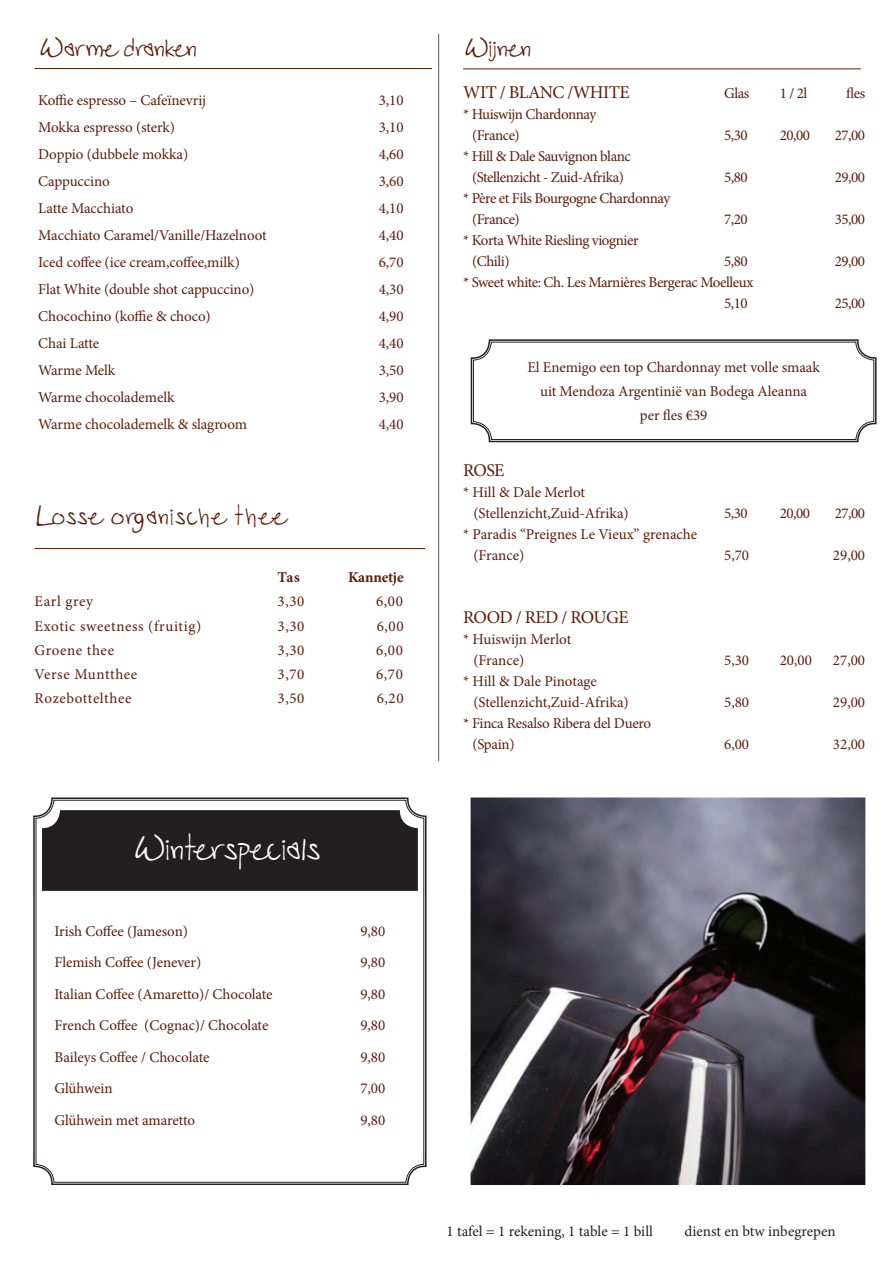
<style>
.page{position:relative;width:893px;height:1263px;background:#fff}
.page>*{position:absolute;margin:0;border:0;box-sizing:border-box;transform-origin:0 0}
.t1{font:39px "Pop Star Autograph";letter-spacing:-.005em;color:#fff}
.t2{font:30px "Pop Star Autograph";letter-spacing:.04em;color:#5a1d0b}
.t3{font:30px "Pop Star Autograph";letter-spacing:-.005em;color:#5a1d0b}
.t4{font:18px "Minion Pro";letter-spacing:-.03em;color:#5a1d0b}
.t5{font:15px/21px "Minion Pro";letter-spacing:-.01em;color:#5a1d0b}
.t6{font:15px/21px "Minion Pro";letter-spacing:-.03em;color:#5a1d0b}
.t7{font:15px/21px "Minion Pro";letter-spacing:-.035em;color:#5a1d0b}
.t8{font:15px "Minion Pro";color:#231f20}
.t9{font:15px "Minion Pro";letter-spacing:.04em;color:#5a1d0b}
.t10{font:15px "Minion Pro";letter-spacing:.035em;color:#5a1d0b}
.t11{font:700 15px "Minion Pro";letter-spacing:-.01em;color:#5a1d0b}
</style>
<div class="page">
<hr style="left:438px;top:34px;width:1px;height:727px;background:#57585a">
<img style="left:470px;top:797px;width:395px;height:388px">
<hr style="left:463px;top:69px;width:398px;height:1px;background:#5a1d0b">
<hr style="left:35px;top:68px;width:397px;height:1px;background:#5a1d0b">
<hr style="left:35px;top:548px;width:390px;height:1px;background:#5a1d0b">
<svg style="left:470px;top:339px;width:407px;height:104px"></svg>
<div style="left:473px;top:342px;width:401px;height:98px;border:1px solid #231f20;border-radius:18px"></div>
<svg style="left:33px;top:797px;width:394px;height:388px"></svg>
<h2 class="t3" style="left:38px;top:28px;width:160px">Warme dranken</h2>
<p class="t5" style="left:38px;top:90px;width:169px">Koffie espresso – Cafeïnevrij</p>
<p class="t5" style="left:379px;top:90px;width:26px">3,10</p>
<p class="t5" style="left:38px;top:117px;width:138px">Mokka espresso (sterk)</p>
<p class="t5" style="left:379px;top:117px;width:26px">3,10</p>
<p class="t5" style="left:38px;top:144px;width:152px">Doppio (dubbele mokka)</p>
<p class="t5" style="left:379px;top:144px;width:26px">4,60</p>
<p class="t5" style="left:38px;top:171px;width:73px">Cappuccino</p>
<p class="t5" style="left:379px;top:171px;width:26px">3,60</p>
<p class="t5" style="left:38px;top:198px;width:97px">Latte Macchiato</p>
<p class="t5" style="left:379px;top:198px;width:26px">4,10</p>
<p class="t5" style="left:38px;top:225px;width:230px">Macchiato Caramel/Vanille/Hazelnoot</p>
<p class="t5" style="left:379px;top:225px;width:26px">4,40</p>
<p class="t5" style="left:38px;top:252px;width:203px">Iced coffee (ice cream,coffee,milk)</p>
<p class="t5" style="left:379px;top:252px;width:26px">6,70</p>
<p class="t5" style="left:38px;top:279px;width:218px">Flat White (double shot cappuccino)</p>
<p class="t5" style="left:379px;top:279px;width:26px">4,30</p>
<p class="t5" style="left:38px;top:306px;width:174px">Chocochino (koffie &amp; choco)</p>
<p class="t5" style="left:379px;top:306px;width:26px">4,90</p>
<p class="t5" style="left:38px;top:333px;width:63px">Chai Latte</p>
<p class="t5" style="left:379px;top:333px;width:26px">4,40</p>
<p class="t5" style="left:38px;top:360px;width:79px">Warme Melk</p>
<p class="t5" style="left:379px;top:360px;width:26px">3,50</p>
<p class="t5" style="left:38px;top:387px;width:138px">Warme chocolademelk</p>
<p class="t5" style="left:379px;top:387px;width:26px">3,90</p>
<p class="t5" style="left:38px;top:414px;width:210px">Warme chocolademelk &amp; slagroom</p>
<p class="t5" style="left:379px;top:414px;width:26px">4,40</p>
<h2 class="t2" style="left:35px;top:496px;width:252px">Losse organische thee</h2>
<p class="t11" style="left:278px;top:567px;width:24px">Tas</p>
<p class="t11" style="left:348px;top:567px;width:57px">Kannetje</p>
<p class="t9" style="left:35px;top:592px;width:60px">Earl grey</p>
<p class="t5" style="left:278px;top:591px;width:28px">3,30</p>
<p class="t5" style="left:376px;top:591px;width:28px">6,00</p>
<p class="t9" style="left:35px;top:616px;width:168px">Exotic sweetness (fruitig)</p>
<p class="t5" style="left:278px;top:615px;width:28px">3,30</p>
<p class="t5" style="left:377px;top:615px;width:28px">6,00</p>
<p class="t9" style="left:35px;top:640px;width:81px">Groene thee</p>
<p class="t5" style="left:278px;top:639px;width:28px">3,30</p>
<p class="t5" style="left:376px;top:639px;width:28px">6,00</p>
<p class="t10" style="left:35px;top:664px;width:104px">Verse Muntthee</p>
<p class="t5" style="left:278px;top:663px;width:28px">3,70</p>
<p class="t5" style="left:376px;top:663px;width:28px">6,70</p>
<p class="t10" style="left:35px;top:688px;width:98px">Rozebottelthee</p>
<p class="t5" style="left:278px;top:687px;width:28px">3,50</p>
<p class="t5" style="left:377px;top:687px;width:28px">6,20</p>
<h1 class="t1" style="left:132px;top:822px;width:189px">Winterspecials</h1>
<p class="t5" style="left:54px;top:920px;width:135px">Irish Coffee (Jameson)</p>
<p class="t5" style="left:360px;top:920px;width:26px">9,80</p>
<p class="t5" style="left:54px;top:952px;width:148px">Flemish Coffee (Jenever)</p>
<p class="t5" style="left:360px;top:952px;width:26px">9,80</p>
<p class="t5" style="left:54px;top:983px;width:220px">Italian Coffee (Amaretto)/ Chocolate</p>
<p class="t5" style="left:360px;top:983px;width:26px">9,80</p>
<p class="t5" style="left:54px;top:1015px;width:215px">French Coffee (Cognac)/ Chocolate</p>
<p class="t5" style="left:360px;top:1015px;width:26px">9,80</p>
<p class="t5" style="left:54px;top:1046px;width:157px">Baileys Coffee / Chocolate</p>
<p class="t5" style="left:360px;top:1046px;width:26px">9,80</p>
<p class="t5" style="left:54px;top:1078px;width:60px">Glühwein</p>
<p class="t5" style="left:360px;top:1078px;width:26px">7,00</p>
<p class="t5" style="left:54px;top:1109px;width:142px">Glühwein met amaretto</p>
<p class="t5" style="left:360px;top:1109px;width:26px">9,80</p>
<h2 class="t3" style="left:463px;top:28px;width:69px">Wijnen</h2>
<p class="t4" style="left:463px;top:80px;width:168px">WIT / BLANC /WHITE</p>
<p class="t5" style="left:724px;top:83px;width:27px">Glas</p>
<p class="t5" style="left:780px;top:83px;width:29px">1 / 2l</p>
<p class="t5" style="left:846px;top:83px;width:20px">fles</p>
<p class="t7" style="left:472px;top:104px;width:126px;text-indent:-9px">* Huiswijn Chardonnay (France)</p>
<p class="t5" style="left:724px;top:125px;width:25px">5,30</p>
<p class="t5" style="left:780px;top:125px;width:32px">20,00</p>
<p class="t5" style="left:835px;top:125px;width:32px">27,00</p>
<p class="t6" style="left:463px;top:146px;width:169px;text-align:center">* Hill &amp; Dale Sauvignon blanc (Stellenzicht - Zuid-Afrika)</p>
<p class="t7" style="left:472px;top:188px;width:200px;text-indent:-9px">* Père et Fils Bourgogne Chardonnay (France)</p>
<p class="t5" style="left:724px;top:167px;width:25px">5,80</p>
<p class="t5" style="left:835px;top:167px;width:32px">29,00</p>
<p class="t5" style="left:724px;top:209px;width:25px">7,20</p>
<p class="t5" style="left:835px;top:209px;width:32px">35,00</p>
<p class="t6" style="left:472px;top:230px;width:168px;text-indent:-9px">* Korta White Riesling viognier (Chili)</p>
<p class="t5" style="left:724px;top:251px;width:25px">5,80</p>
<p class="t5" style="left:835px;top:251px;width:32px">29,00</p>
<p class="t6" style="left:724px;top:272px;width:31px;text-indent:-261px">* Sweet white: Ch. Les Marnières Bergerac Moelleux<br>5,10</p>
<p class="t5" style="left:835px;top:293px;width:32px">25,00</p>
<p class="t5" style="left:527px;top:355px;width:294px;line-height:24px;text-align:center">El Enemigo een top Chardonnay met volle smaak uit Mendoza Argentinië van Bodega Aleanna<br>per fles €39</p>
<p class="t4" style="left:463px;top:458px;width:43px">ROSE</p>
<p class="t5" style="left:473px;top:482px;width:157px;text-indent:-10px">* Hill &amp; Dale Merlot (Stellenzicht,Zuid-Afrika)</p>
<p class="t5" style="left:473px;top:524px;width:225px;text-indent:-10px">* Paradis “Preignes Le Vieux” grenache (France)</p>
<p class="t4" style="left:463px;top:605px;width:167px">ROOD / RED / ROUGE</p>
<p class="t5" style="left:473px;top:629px;width:99px;text-indent:-10px">* Huiswijn Merlot (France)</p>
<p class="t5" style="left:473px;top:671px;width:157px;text-indent:-10px">* Hill &amp; Dale Pinotage (Stellenzicht,Zuid-Afrika)</p>
<p class="t5" style="left:472px;top:713px;width:180px;text-indent:-9px">* Finca Resalso Ribera del Duero (Spain)</p>
<p class="t5" style="left:724px;top:503px;width:25px">5,30</p>
<p class="t5" style="left:780px;top:503px;width:32px">20,00</p>
<p class="t5" style="left:835px;top:503px;width:32px">27,00</p>
<p class="t5" style="left:724px;top:545px;width:27px">5,70</p>
<p class="t5" style="left:833px;top:545px;width:34px">29,00</p>
<p class="t5" style="left:724px;top:650px;width:27px">5,30</p>
<p class="t5" style="left:780px;top:650px;width:34px">20,00</p>
<p class="t5" style="left:833px;top:650px;width:34px">27,00</p>
<p class="t5" style="left:724px;top:692px;width:27px">5,80</p>
<p class="t5" style="left:833px;top:692px;width:34px">29,00</p>
<p class="t5" style="left:724px;top:734px;width:27px">6,00</p>
<p class="t5" style="left:833px;top:734px;width:34px">32,00</p>
<p class="t8" style="left:446px;top:1221px;width:208px">1 tafel = 1 rekening, 1 table = 1 bill</p>
<p class="t8" style="left:685px;top:1221px;width:153px">dienst en btw inbegrepen</p>
</div>
